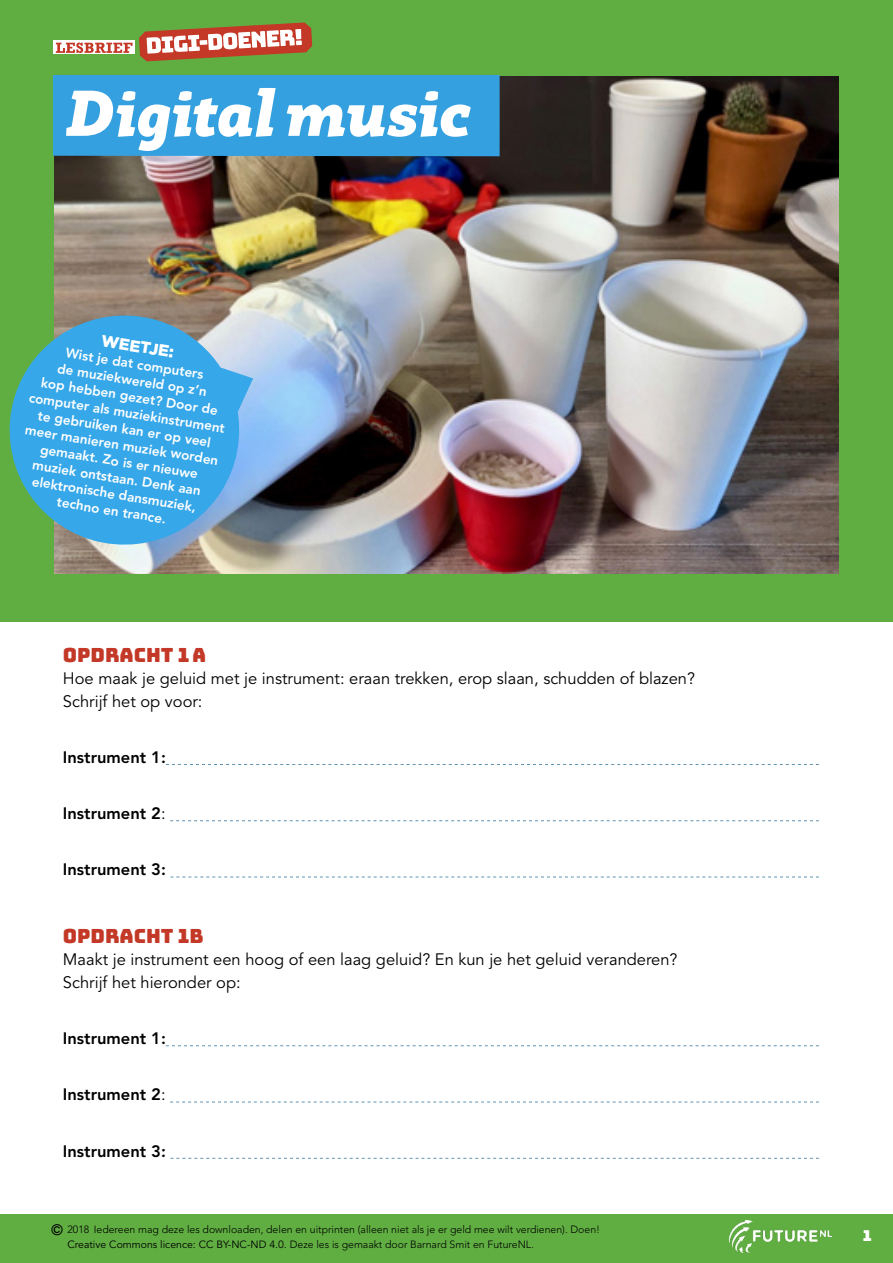
<style>
.page{position:relative;width:893px;height:1263px;background:#fff}
.page>*{position:absolute;margin:0;border:0;box-sizing:border-box;transform-origin:0 0}
.t1{font:italic 900 63px "Rogliano";letter-spacing:-.01em;color:#fff}
.t2{font:19.5px "Bungee";color:#c33826}
.t3{font:16.5px/22.5px "Avenir LT Std";color:#000}
.t4{font:800 16.5px "Avenir LT Std";color:#000}
.t5{font:900 16.2px "Gotham";color:#fff}
.t6{font:15px "Bungee";color:#fff}
.t7{font:800 13.5px/16.5px "Avenir LT Std";color:#fff;text-align:center}
.t8{font:300 10.5px/15px "Avenir LT Std";color:#000}
.s1{font-weight:400}
.s2{font-weight:500;font-size:15px}
</style>
<div class="page">
<div style="left:0;top:0;width:893px;height:622px;background:#60ae42"></div>
<img style="left:54px;top:76px;width:785px;height:498px">
<div style="left:53px;top:75px;width:447px;height:81px;background:#35a0df"></div>
<svg style="left:139px;top:22px;width:173px;height:39px"></svg>
<svg style="left:54px;top:41px;width:81px;height:13px"></svg>
<svg style="left:56px;top:43px;width:77px;height:10px"></svg>
<div style="left:0;top:1214px;width:893px;height:49px;background:#60ae42"></div>
<img style="left:730px;top:1220px;width:101px;height:32px">
<svg style="left:166px;top:764px;width:653px;height:1px"></svg>
<svg style="left:170px;top:820px;width:649px;height:1px"></svg>
<svg style="left:170px;top:877px;width:649px;height:1px"></svg>
<svg style="left:166px;top:1045px;width:653px;height:1px"></svg>
<svg style="left:170px;top:1102px;width:649px;height:1px"></svg>
<svg style="left:170px;top:1158px;width:649px;height:1px"></svg>
<svg style="left:9px;top:311px;width:244px;height:240px;fill:#36a7e9"></svg>
<h1 class="t1" style="left:63px;top:73px;width:408px">Digital music</h1>
<p class="t5" style="left:103px;top:331px;width:75px;rotate:9deg">WEETJE:</p>
<p class="t7" style="left:38px;top:340px;width:200px;rotate:9deg">Wist je dat computers<br>de muziekwereld op z’n<br>kop hebben gezet? Door de computer als muziekinstrument te gebruiken kan er op veel meer manieren muziek worden gemaakt. Zo is er nieuwe muziek ontstaan. Denk aan elektronische dansmuziek, techno en trance.</p>
<h2 class="t2" style="left:63px;top:643px;width:148px">OPDRACHT 1Ａ</h2>
<p class="t3" style="left:63px;top:668px;width:633px">Hoe maak je geluid met je instrument: eraan trekken, erop slaan, schudden of blazen?<br>Schrijf het op voor:</p>
<p class="t4" style="left:63px;top:747px;width:104px">Instrument 1:</p>
<p class="t4" style="left:63px;top:804px;width:104px">Instrument 2<span class="s1">:</span></p>
<p class="t4" style="left:63px;top:860px;width:104px">Instrument 3:</p>
<h2 class="t2" style="left:63px;top:925px;width:142px">OPDRACHT 1B</h2>
<p class="t3" style="left:63px;top:949px;width:616px">Maakt je instrument een hoog of een laag geluid? En kun je het geluid veranderen?<br>Schrijf het hieronder op:</p>
<p class="t4" style="left:63px;top:1029px;width:104px">Instrument 1:</p>
<p class="t4" style="left:63px;top:1085px;width:104px">Instrument 2<span class="s1">:</span></p>
<p class="t4" style="left:63px;top:1141px;width:104px">Instrument 3:</p>
<p class="t8" style="left:67px;top:1222px;width:534px;text-indent:-16px"><span class="s2">©</span> 2018 Iedereen mag deze les downloaden, delen en uitprinten (alleen niet als je er geld mee wilt verdienen). Doen!<br><span class="s1">Creative Commons licence: CC BY-NC-ND 4.0.</span> Deze les is gemaakt door Barnard Smit en FutureNL.</p>
<p class="t6" style="left:863px;top:1227px;width:11px">1</p>
</div>
